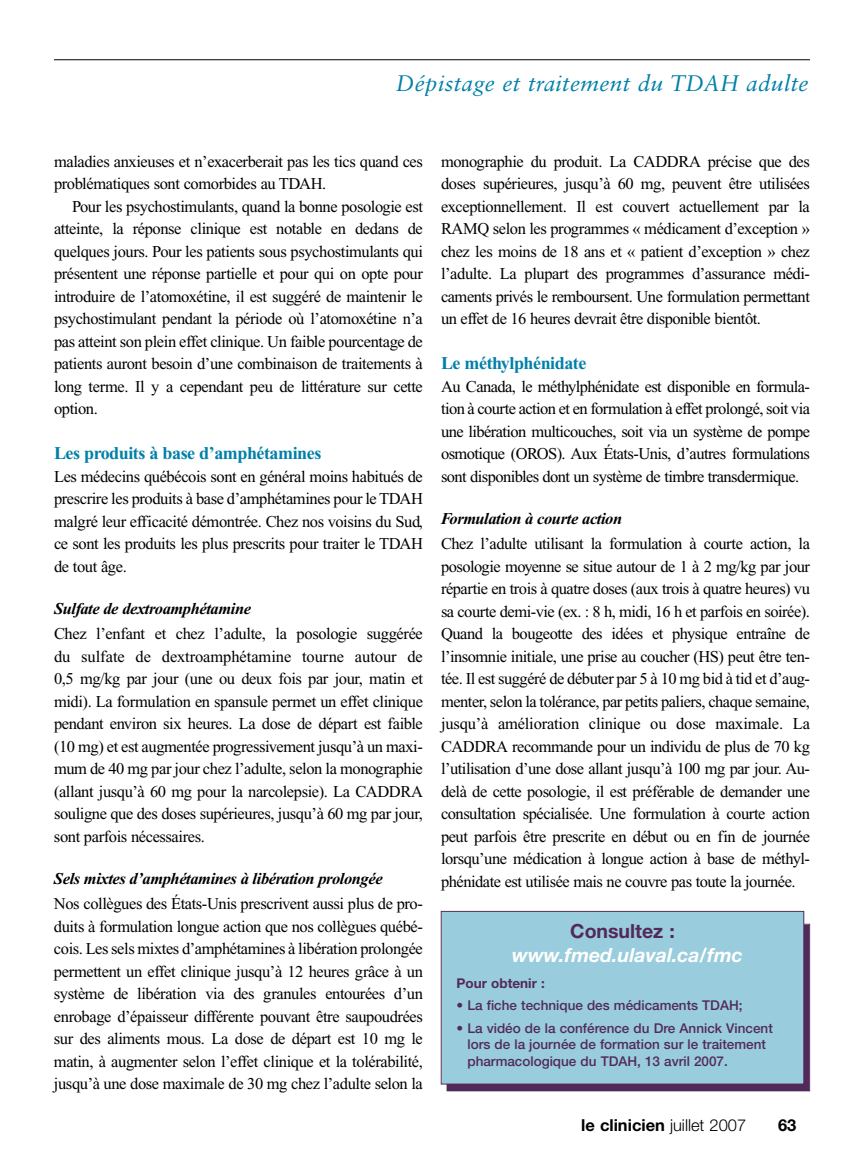
<style>
.page{position:relative;width:864px;height:1175px;background:#fff}
.page>*{position:absolute;margin:0;border:0;box-sizing:border-box;transform-origin:0 0}
.t1{font:22.5px "Sabon Italic Os F";letter-spacing:.015em;color:#0080a8}
.t2{font:italic 700 19.5px "Helvetica Neue";color:#fff}
.t3{font:700 19.5px "Helvetica Neue";color:#522a59}
.t4{font:700 18px "Times";letter-spacing:-.025em;color:#0080a8}
.t5{font:16.5px/22.5px "Times";letter-spacing:-.025em;color:#000;text-align:justify}
.t6{font:italic 700 16.5px "Times";letter-spacing:-.025em;color:#000}
.t7{font:700 16.5px "Helvetica Neue";color:#000}
.t8{font:500 13.5px/16.5px "Helvetica Neue";color:#522a59}
.t9{font:700 13.5px "Helvetica Neue";color:#522a59}
.s1{font-weight:300}
</style>
<div class="page">
<hr style="left:54px;top:59px;width:756px;height:1px;background:#000">
<div style="left:447px;top:924px;width:362px;height:166px;background:#522a59"></div>
<div style="left:442px;top:911px;width:361px;height:172px;background:#99ccdc"></div>
<div style="left:441px;top:911px;width:363px;height:173px;border:1px solid #522a59"></div>
<h1 class="t1" style="left:396px;top:73px;width:414px">Dépistage et traitement du TDAH adulte</h1>
<p class="t5" style="left:54px;top:151px;width:370px">maladies anxieuses et n’exacerberait pas les tics quand ces problématiques sont comorbides au TDAH.</p>
<p class="t5" style="left:54px;top:196px;width:370px;text-indent:18px">Pour les psychostimulants, quand la bonne posologie est atteinte, la réponse clinique est notable en dedans de quelques jours. Pour les patients sous psychostimulants qui présentent une réponse partielle et pour qui on opte pour introduire de l’atomoxétine, il est suggéré de maintenir le psychostimulant pendant la période où l’atomoxétine n’a pas atteint son plein effet clinique. Un faible pourcentage de patients auront besoin d’une combinaison de traitements à long terme. Il y a cependant peu de littérature sur cette option.</p>
<p class="t4" style="left:54px;top:447px;width:269px">Les produits à base d’amphétamines</p>
<p class="t5" style="left:54px;top:466px;width:370px">Les médecins québécois sont en général moins habitués de prescrire les produits à base d’amphétamines pour leTDAH malgré leur efficacité démontrée. Chez nos voisins du Sud, ce sont les produits les plus prescrits pour traiter le TDAH de tout âge.</p>
<p class="t6" style="left:54px;top:603px;width:199px">Sulfate de dextroamphétamine</p>
<p class="t5" style="left:54px;top:624px;width:370px">Chez l’enfant et chez l’adulte, la posologie suggérée du sulfate de dextroamphétamine tourne autour de 0,5 mg/kg par jour (une ou deux fois par jour, matin et midi). La formulation en spansule permet un effet clinique pendant environ six heures. La dose de départ est faible (10 mg) et est augmentée progressivement jusqu’à un maxi&shy;mum de 40 mg par jour chez l’adulte, selon la monographie (allant jusqu’à 60 mg pour la narcolepsie). La CADDRA souligne que des doses supérieures, jusqu’à 60 mg par jour, sont parfois nécessaires.</p>
<p class="t6" style="left:54px;top:873px;width:330px">Sels mixtes d’amphétamines à libération prolongée</p>
<p class="t5" style="left:54px;top:894px;width:370px">Nos collègues des États-Unis prescrivent aussi plus de pro&shy;duits à formulation longue action que nos collègues québé&shy;cois. Les sels mixtes d’amphétamines à libération prolongée permettent un effet clinique jusqu’à 12 heures grâce à un système de libération via des granules entourées d’un enrobage d’épaisseur différente pouvant être saupoudrées sur des aliments mous. La dose de départ est 10 mg le matin, à augmenter selon l’effet clinique et la tolérabilité, jusqu’à une dose maximale de 30 mg chez l’adulte selon la</p>
<p class="t5" style="left:441px;top:151px;width:370px">monographie du produit. La CADDRA précise que des doses supérieures, jusqu’à 60 mg, peuvent être utilisées exceptionnellement. Il est couvert actuellement par la RAMQ selon les programmes « médicament d’exception » chez les moins de 18 ans et « patient d’exception » chez l’adulte. La plupart des programmes d’assurance médi&shy;caments privés le remboursent. Une formulation permettant un effet de 16 heures devrait être disponible bientôt.</p>
<p class="t4" style="left:441px;top:357px;width:147px">Le méthylphénidate</p>
<p class="t5" style="left:441px;top:376px;width:371px">Au Canada, le méthylphénidate est disponible en formula&shy;tion à courte action et en formulation à effet prolongé, soit via une libération multicouches, soit via un système de pompe osmotique (OROS). Aux États-Unis, d’autres formulations sont disponibles dont un système de timbre transdermique.</p>
<p class="t6" style="left:441px;top:513px;width:183px">Formulation à courte action</p>
<p class="t5" style="left:441px;top:534px;width:370px">Chez l’adulte utilisant la formulation à courte action, la posologie moyenne se situe autour de 1 à 2 mg/kg par jour répartie en trois à quatre doses (aux trois à quatre heures) vu sa courte demi-vie (ex. : 8 h, midi, 16 h et parfois en soirée).<br>Quand la bougeotte des idées et physique entraîne de l’insomnie initiale, une prise au coucher (HS) peut être ten&shy;tée. Il est suggéré de débuter par 5 à 10 mg bid à tid et d’aug&shy;menter, selon la tolérance, par petits paliers, chaque semaine, jusqu’à amélioration clinique ou dose maximale. La CADDRA recommande pour un individu de plus de 70 kg l’utilisation d’une dose allant jusqu’à 100 mg par jour. Au&shy;delà de cette posologie, il est préférable de demander une consultation spécialisée. Une formulation à courte action peut parfois être prescrite en début ou en fin de journée lorsqu’une médication à longue action à base de méthyl&shy;phénidate est utilisée mais ne couvre pas toute la journée.</p>
<p class="t3" style="left:570px;top:924px;width:106px">Consultez :</p>
<p class="t2" style="left:512px;top:948px;width:232px">www.fmed.ulaval.ca/fmc</p>
<p class="t9" style="left:457px;top:978px;width:90px">Pour obtenir :</p>
<p class="t8" style="left:457px;top:998px;width:287px">• La fiche technique des médicaments TDAH;</p>
<p class="t8" style="left:467px;top:1020px;width:307px;text-indent:-11px">• La vidéo de la conférence du Dre Annick Vincent lors de la journée de formation sur le traitement pharmacologique du TDAH, 13 avril 2007.</p>
<p class="t7" style="left:581px;top:1119px;width:167px">le clinicien <span class="s1">juillet 2007</span></p>
<p class="t7" style="left:778px;top:1119px;width:20px">63</p>
</div>
